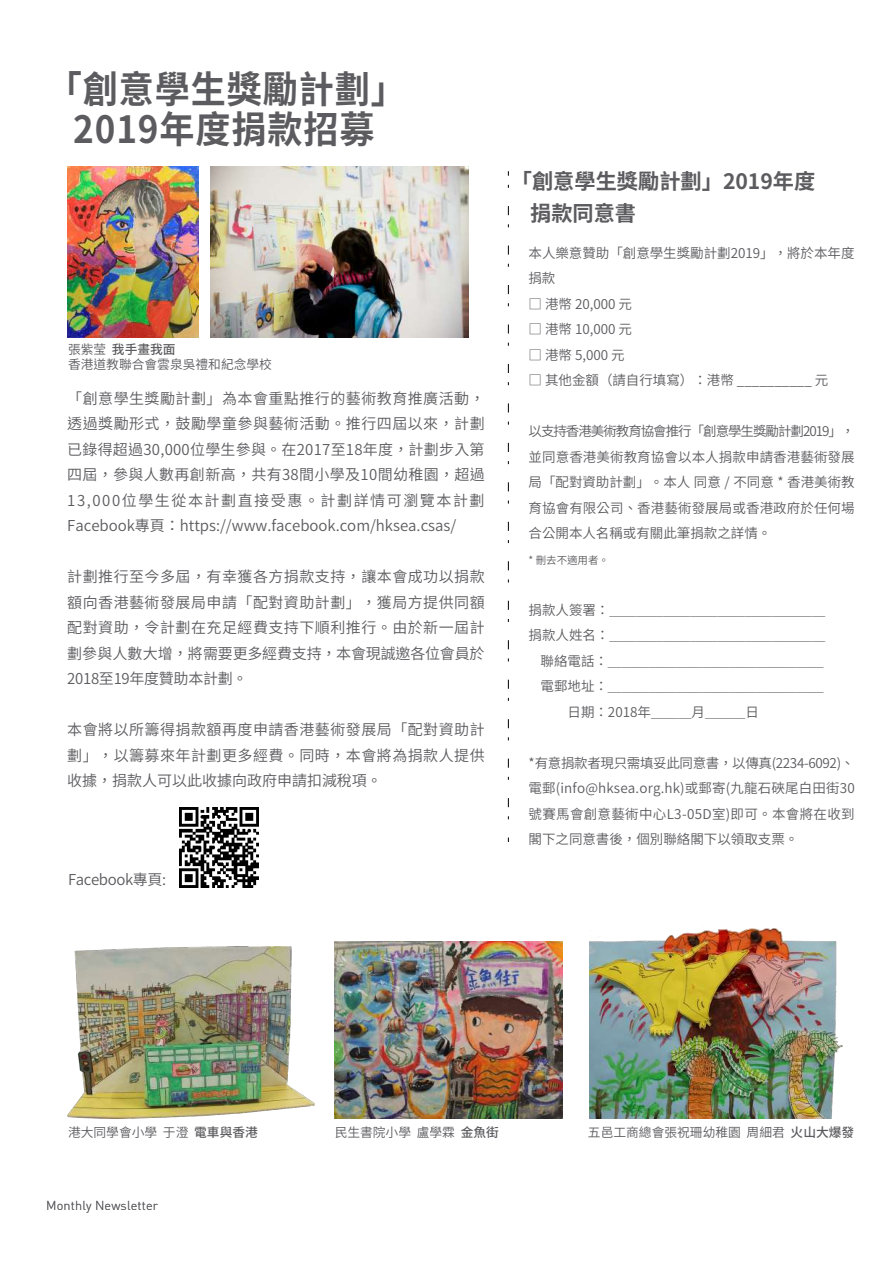
<style>
.page{position:relative;width:893px;height:1263px;background:#fff}
.page>*{position:absolute;margin:0;border:0;box-sizing:border-box;transform-origin:0 0}
.t1{font:700 37.5px/40.5px "Noto Sans CJ Ktc";letter-spacing:.025em;color:#5c5b5f;text-align:center;scale:.94 1}
.t2{font:700 21.15px/31.5px "Noto Sans CJ Ktc";color:#5c5b5f}
.t3{font:600 15px/25.5px "Noto Sans CJ Ktc";color:#5c5b5f;text-align:justify}
.t4{font:600 15px "Noto Sans CJ Ktc";letter-spacing:-.025em;color:#5c5b5f}
.t5{font:600 13.5px/25.5px "Noto Sans CJ Ktc";color:#5c5b5f;text-align:justify}
.t6{font:600 12.75px/15.3px "Noto Sans CJ Ktc";color:#5c5b5f}
.t7{font:300 12.75px "DIN";letter-spacing:.01em;color:#5c5b5f}
.t8{font:600 10.5px "Noto Sans CJ Ktc";color:#5c5b5f}
.s1{font-weight:500}
</style>
<div class="page">
<img style="left:179px;top:808px;width:80px;height:80px">
<svg style="left:508px;top:171px;width:1px;height:648px"></svg>
<img style="left:589px;top:928px;width:254px;height:191px">
<img style="left:335px;top:942px;width:227px;height:177px">
<img style="left:68px;top:166px;width:131px;height:172px">
<img style="left:67px;top:946px;width:248px;height:173px">
<img style="left:211px;top:166px;width:257px;height:172px">
<h1 class="t1" style="left:47px;top:69px;width:384px">「創意學生獎勵計劃」<br>2019年度捐款招募</h1>
<p class="t6" style="left:68px;top:342px;width:205px">張紫莹 <span class="s1">我手畫我面<br></span>香港道教聯合會雲泉吳禮和紀念學校</p>
<p class="t3" style="left:67px;top:386px;width:419px">「創意學生獎勵計劃」為本會重點推行的藝術教育推廣活動，透過獎勵形式，鼓勵學童參與藝術活動。推行四屆以來，計劃已錄得超過30,000位學生參與。在2017至18年度，計劃步入第四屆，參與人數再創新高，共有38間小學及10間幼稚園，超過13,000位學生從本計劃直接受惠。計劃詳情可瀏覽本計劃Facebook專頁：https://www.facebook.com/hksea.csas/</p>
<p class="t3" style="left:67px;top:564px;width:419px">計劃推行至今多屆，有幸獲各方捐款支持，讓本會成功以捐款額向香港藝術發展局申請「配對資助計劃」，獲局方提供同額配對資助，令計劃在充足經費支持下順利推行。由於新一屆計劃參與人數大增，將需要更多經費支持，本會現誠邀各位會員於2018至19年度贊助本計劃。</p>
<p class="t3" style="left:67px;top:717px;width:419px">本會將以所籌得捐款額再度申請香港藝術發展局「配對資助計劃」，以籌募來年計劃更多經費。同時，本會將為捐款人提供收據，捐款人可以此收據向政府申請扣減稅項。</p>
<p class="t4" style="left:68px;top:871px;width:100px">Facebook專頁:</p>
<h2 class="t2" style="left:530px;top:166px;width:287px;text-indent:-19px">「創意學生獎勵計劃」2019年度捐款同意書</h2>
<p class="t5" style="left:529px;top:240px;width:327px">本人樂意贊助「創意學生獎勵計劃2019」，將於本年度捐款</p>
<p class="t5" style="left:529px;top:291px;width:105px">□ 港幣 20,000 元</p>
<p class="t5" style="left:529px;top:317px;width:105px">□ 港幣 10,000 元</p>
<p class="t5" style="left:529px;top:342px;width:98px">□ 港幣 5,000 元</p>
<p class="t5" style="left:529px;top:368px;width:301px">□ 其他金額（請自行填寫）：港幣 __________ 元</p>
<p class="t5" style="left:529px;top:419px;width:328px">以支持香港美術教育協會推行「創意學生獎勵計劃2019」，並同意香港美術教育協會以本人捐款申請香港藝術發展局「配對資助計劃」。本人 同意 / 不同意 * 香港美術教育協會有限公司、香港藝術發展局或香港政府於任何場合公開本人名稱或有關此筆捐款之詳情。</p>
<p class="t8" style="left:529px;top:554px;width:82px">* 刪去不適用者。</p>
<p class="t5" style="left:529px;top:597px;width:298px">捐款人簽署：＿＿＿＿＿＿＿＿＿＿＿＿＿＿＿＿</p>
<p class="t5" style="left:529px;top:623px;width:298px">捐款人姓名：＿＿＿＿＿＿＿＿＿＿＿＿＿＿＿＿</p>
<p class="t5" style="left:540px;top:648px;width:285px">聯絡電話：＿＿＿＿＿＿＿＿＿＿＿＿＿＿＿＿</p>
<p class="t5" style="left:540px;top:674px;width:285px">電郵地址：＿＿＿＿＿＿＿＿＿＿＿＿＿＿＿＿</p>
<p class="t5" style="left:567px;top:699px;width:193px">日期：2018年＿＿＿月＿＿＿日</p>
<p class="t5" style="left:529px;top:750px;width:328px">*有意捐款者現只需填妥此同意書，以傳真(2234-6092)、電郵(info@hksea.org.hk)或郵寄(九龍石硤尾白田街30號賽馬會創意藝術中心L3-05D室)即可。本會將在收到閣下之同意書後，個別聯絡閣下以領取支票。</p>
<p class="t6" style="left:68px;top:1124px;width:191px">港大同學會小學 于澄 <span class="s1">電車與香港</span></p>
<p class="t6" style="left:335px;top:1124px;width:166px">民生書院小學 盧學霖 <span class="s1">金魚街</span></p>
<p class="t6" style="left:588px;top:1124px;width:268px">五邑工商總會張祝珊幼稚園 周細君 <span class="s1">火山大爆發</span></p>
<p class="t7" style="left:46px;top:1198px;width:113px">Monthly Newsletter</p>
</div>
